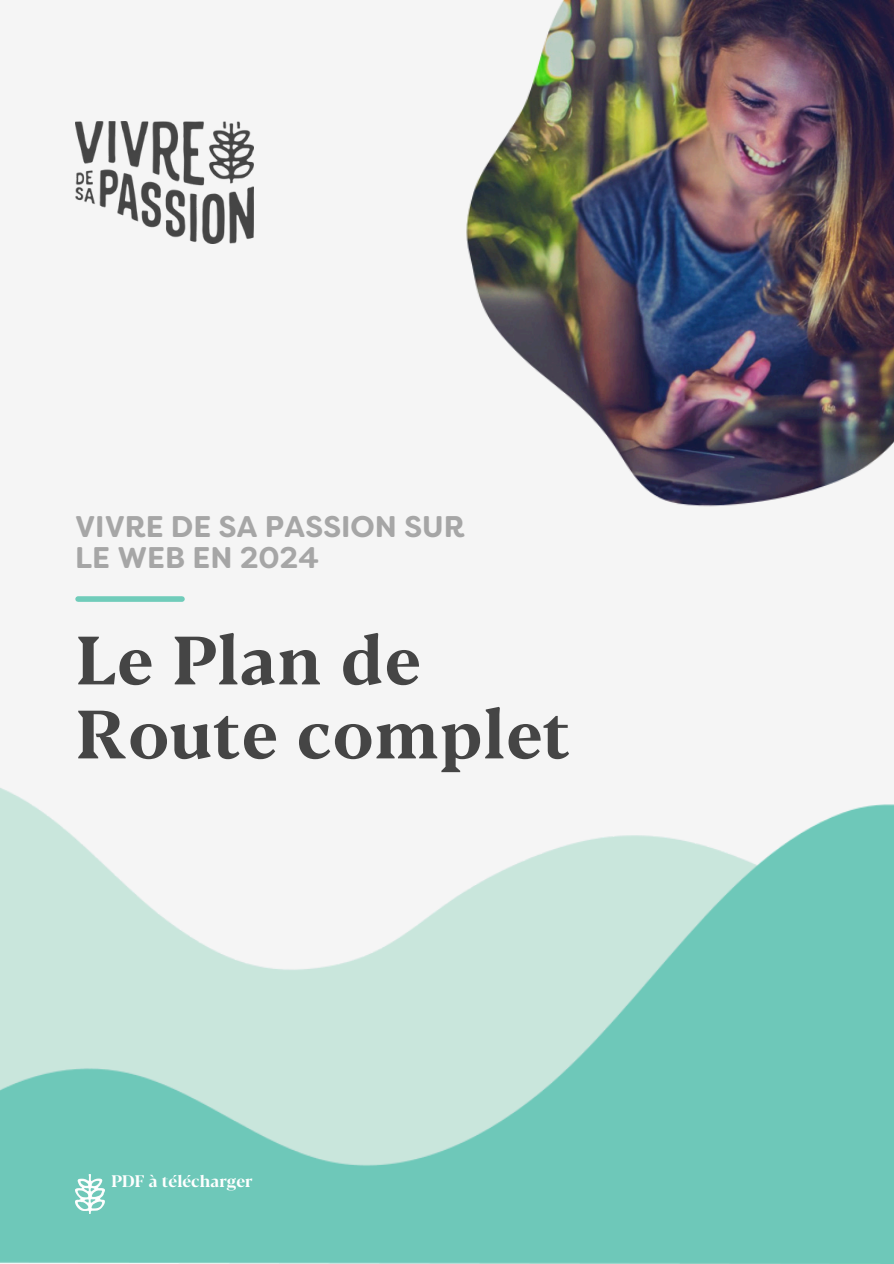
<style>
.page{position:relative;width:894px;height:1264px;background:#fff}
.page>*{position:absolute;margin:0;border:0;box-sizing:border-box;transform-origin:0 0}
.t1{font:700 67.95px/73.9px "Blacker Text";color:#454545}
.t2{font:700 29.85px/31.5px "Filson Soft";color:#a6a6a6}
.t3{font:700 16.65px "Blacker Display";color:#fff}
</style>
<div class="page">
<img style="left:0;top:0;width:893px;height:1263px">
<img style="left:75px;top:122px;width:178px;height:121px">
<div style="left:78px;top:596px;width:104px;height:6px;background:#70ccba"></div>
<h1 class="t2" style="left:75px;top:513px;width:391px">VIVRE DE SA PASSION SUR<br>LE WEB EN 2024</h1>
<h2 class="t1" style="left:75px;top:620px;width:497px">Le Plan de<br>Route complet</h2>
<p class="t3" style="left:111px;top:1173px;width:143px">PDF à télécharger</p>
</div>
